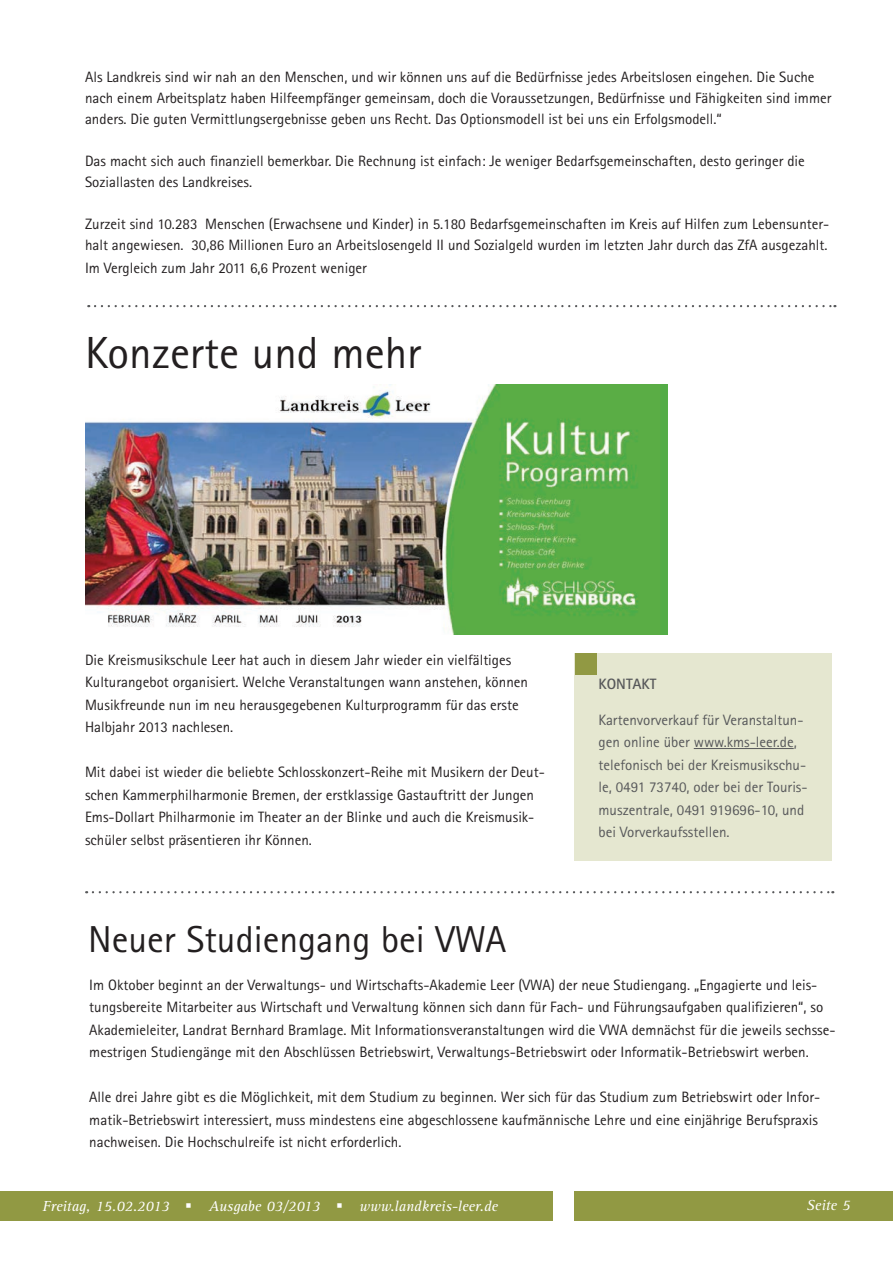
<style>
.page{position:relative;width:893px;height:1263px;background:#fff}
.page>*{position:absolute;margin:0;border:0;box-sizing:border-box;transform-origin:0 0}
.t1{font:45px "Rotis Sans Serif";color:#231f20}
.t2{font:37.5px "Rotis Sans Serif";color:#231f20}
.t3{font:15px/22.5px "Rotis Sans Serif";color:#231f20}
.t4{font:15px/22.5px "Rotis Sans Serif";color:#57585a}
.t5{font:italic 15px "Rotis Serif";color:#fff}
.t6{font:700 15px "Rotis Sans Serif";color:#57585a}
</style>
<div class="page">
<div style="left:0;top:1191px;width:553px;height:29px;background:#919943"></div>
<div style="left:574px;top:1191px;width:319px;height:29px;background:#919943"></div>
<img style="left:85px;top:385px;width:583px;height:249px">
<div style="left:574px;top:653px;width:257px;height:208px;background:#e5e7d0"></div>
<svg style="left:95px;top:305px;width:740px;height:2px"></svg>
<hr style="left:694px;top:748px;width:100px;height:1px;background:#57585a">
<div style="left:575px;top:653px;width:21px;height:21px;background:#919943"></div>
<svg style="left:93px;top:891px;width:740px;height:2px"></svg>
<p class="t3" style="left:85px;top:66px;width:748px;line-height:21px">Als Landkreis sind wir nah an den Menschen, und wir können uns auf die Bedürfnisse jedes Arbeitslosen eingehen. Die Suche nach einem Arbeitsplatz haben Hilfeempfänger gemeinsam, doch die Voraussetzungen, Bedürfnisse und Fähigkeiten sind immer anders. Die guten Vermittlungsergebnisse geben uns Recht. Das Optionsmodell ist bei uns ein Erfolgsmodell.“</p>
<p class="t3" style="left:85px;top:150px;width:721px;line-height:21px">Das macht sich auch finanziell bemerkbar. Die Rechnung ist einfach: Je weniger Bedarfsgemeinschaften, desto geringer die<br>Soziallasten des Landkreises.</p>
<p class="t3" style="left:85px;top:213px;width:746px;line-height:21px">Zurzeit sind 10.283 Menschen (Erwachsene und Kinder) in 5.180 Bedarfsgemeinschaften im Kreis auf Hilfen zum Lebensunter&shy;halt angewiesen. 30,86 Millionen Euro an Arbeitslosengeld II und Sozialgeld wurden im letzten Jahr durch das ZfA ausgezahlt.</p>
<p class="t3" style="left:85px;top:256px;width:283px">Im Vergleich zum Jahr 2011 6,6 Prozent weniger</p>
<h1 class="t1" style="left:85px;top:326px;width:338px">Konzerte und mehr</h1>
<p class="t3" style="left:85px;top:648px;width:444px">Die Kreismusikschule Leer hat auch in diesem Jahr wieder ein vielfältiges Kulturangebot organisiert. Welche Veranstaltungen wann anstehen, können Musikfreunde nun im neu herausgegebenen Kulturprogramm für das erste Halbjahr 2013 nachlesen.</p>
<p class="t3" style="left:85px;top:761px;width:461px">Mit dabei ist wieder die beliebte Schlosskonzert-Reihe mit Musikern der Deut&shy;schen Kammerphilharmonie Bremen, der erstklassige Gastauftritt der Jungen Ems-Dollart Philharmonie im Theater an der Blinke und auch die Kreismusik&shy;schüler selbst präsentieren ihr Können.</p>
<p class="t6" style="left:598px;top:674px;width:18px">KOntakt</p>
<p class="t4" style="left:598px;top:708px;width:211px">Kartenvorverkauf für Veranstaltun&shy;gen online über www.kms-leer.de, telefonisch bei der Kreismusikschu&shy;le, 0491 73740, oder bei der Touris&shy;muszentrale, 0491 919696-10, und bei Vorverkaufsstellen.</p>
<h2 class="t2" style="left:88px;top:917px;width:420px">Neuer Studiengang bei VWA</h2>
<p class="t3" style="left:89px;top:973px;width:748px">Im Oktober beginnt an der Verwaltungs- und Wirtschafts-Akademie Leer (VWA) der neue Studiengang. „Engagierte und leis&shy;tungsbereite Mitarbeiter aus Wirtschaft und Verwaltung können sich dann für Fach- und Führungsaufgaben qualifizieren“, so Akademieleiter, Landrat Bernhard Bramlage. Mit Informationsveranstaltungen wird die VWA demnächst für die jeweils sechsse&shy;mestrigen Studiengänge mit den Abschlüssen Betriebswirt, Verwaltungs-Betriebswirt oder Informatik-Betriebswirt werben.</p>
<p class="t3" style="left:89px;top:1085px;width:732px">Alle drei Jahre gibt es die Möglichkeit, mit dem Studium zu beginnen. Wer sich für das Studium zum Betriebswirt oder Infor&shy;matik-Betriebswirt interessiert, muss mindestens eine abgeschlossene kaufmännische Lehre und eine einjährige Berufspraxis nachweisen. Die Hochschulreife ist nicht erforderlich.</p>
<p class="t5" style="left:43px;top:1197px;width:457px">Freitag, 15.02.2013 ▪ Ausgabe 03/2013 ▪ www.landkreis-leer.de</p>
<p class="t5" style="left:807px;top:1196px;width:45px">Seite 5</p>
</div>
